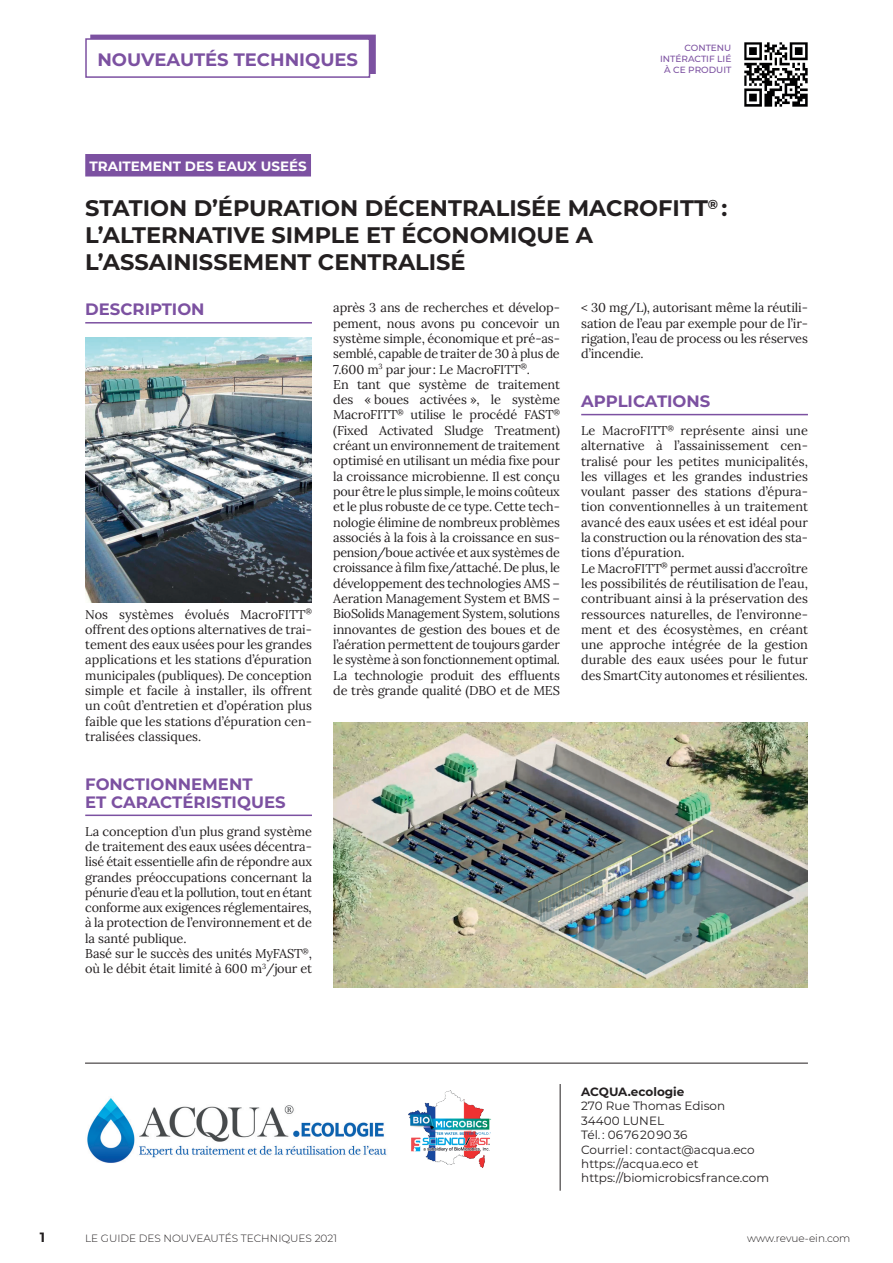
<style>
.page{position:relative;width:893px;height:1263px;background:#fff}
.page>*{position:absolute;margin:0;border:0;box-sizing:border-box;transform-origin:0 0}
.Titre{font:700 22.5px/27px "Montserrat";color:#231f20}
.t1{font:700 18px "Montserrat";color:#7c51a1}
.Intertitre{font:700 16.5px "Montserrat";color:#7c51a1}
.Surtitre{font:700 13.5px "Montserrat";color:#fff}
.t2{font:700 13.5px "Montserrat";color:#231f20}
.Texte_courant{font:12.75px/15.3px "Lora";letter-spacing:-.01em;color:#231f20;text-align:justify}
.t3{font:12px "Montserrat";color:#231f20}
.t4{font:700 12px "Montserrat";color:#231f20}
.t5{font:300 10.5px "Montserrat";color:#231f20}
.t6{font:500 9px/10.8px "Montserrat";color:#7c51a1;text-align:right}
</style>
<div class="page">
<div style="left:90px;top:35px;width:286px;height:39px;background:#7c51a1"></div>
<div style="left:86px;top:39px;width:283px;height:38px;background:#fff"></div>
<div style="left:85px;top:38px;width:285px;height:40px;border:2px solid #7c51a1"></div>
<hr style="left:85px;top:1063px;width:723px;height:1px;background:#231f20">
<hr style="left:560px;top:1084px;width:1px;height:107px;background:#231f20">
<div style="left:85px;top:154px;width:226px;height:22px;background:#7c51a1"></div>
<hr style="left:85px;top:322px;width:227px;height:2px;background:#7c51a1">
<hr style="left:85px;top:814px;width:227px;height:2px;background:#7c51a1">
<hr style="left:581px;top:414px;width:227px;height:1px;background:#7c51a1">
<img style="left:87px;top:1098px;width:300px;height:65px">
<img style="left:408px;top:1090px;width:84px;height:78px">
<img style="left:744px;top:43px;width:64px;height:63px">
<img style="left:85px;top:338px;width:227px;height:265px">
<img style="left:333px;top:722px;width:475px;height:265px">
<h2 class="t1" style="left:97px;top:46px;width:262px">NOUVEAUTÉS TECHNIQUES</h2>
<p class="t6" style="left:660px;top:42px;width:73px">CONTENU<br>INTÉRACTIF LIÉ<br>À CE PRODUIT</p>
<p class="Surtitre" style="left:90px;top:156px;width:219px">TRAITEMENT DES EAUX USEÉS</p>
<p class="Titre" style="left:85px;top:193px;width:643px">STATION D’ÉPURATION DÉCENTRALISÉE MACROFITT<sup>®</sup> :<br>L’ALTERNATIVE SIMPLE ET ÉCONOMIQUE A<br>L’ASSAINISSEMENT CENTRALISÉ</p>
<p class="Intertitre" style="left:85px;top:297px;width:121px">DESCRIPTION</p>
<p class="Texte_courant" style="left:581px;top:299px;width:228px">&lt; 30 mg/L), autorisant même la réutili&shy;sation de l’eau par exemple pour de l’ir&shy;rigation, l’eau de process ou les réserves d’incendie.</p>
<p class="Intertitre" style="left:581px;top:389px;width:131px">APPLICATIONS</p>
<p class="Texte_courant" style="left:581px;top:422px;width:228px">Le MacroFITT<sup>®</sup> représente ainsi une alternative à l’assainissement cen&shy;tralisé pour les petites municipalités, les villages et les grandes industries voulant passer des stations d’épura&shy;tion conventionnelles à un traitement avancé des eaux usées et est idéal pour la construction ou la rénovation des sta&shy;tions d’épuration.</p>
<p class="Texte_courant" style="left:581px;top:560px;width:228px">Le MacroFITT<sup>®</sup> permet aussi d’accroître les possibilités de réutilisation de l’eau, contribuant ainsi à la préservation des ressources naturelles, de l’environne&shy;ment et des écosystèmes, en créant une approche intégrée de la gestion durable des eaux usées pour le futur des SmartCity autonomes et résilientes.</p>
<p class="Texte_courant" style="left:333px;top:299px;width:228px">après 3 ans de recherches et dévelop&shy;pement, nous avons pu concevoir un système simple, économique et pré-as&shy;semblé, capable de traiter de 30 à plus de 7.600 m<sup>3</sup> par jour: Le MacroFITT<sup>®</sup>.</p>
<p class="Texte_courant" style="left:333px;top:376px;width:228px">En tant que système de traitement des « boues activées », le système MacroFITT<sup>®</sup> utilise le procédé FAST<sup>® </sup>(Fixed Activated Sludge Treatment) créant un environnement de traitement optimisé en utilisant un média fixe pour la croissance microbienne. Il est conçu pour être le plus simple, le moins coûteux et le plus robuste de ce type. Cette tech&shy;nologie élimine de nombreux problèmes associés à la fois à la croissance en sus&shy;pension/boue activée et aux systèmes de croissance à film fixe/attaché. De plus, le développement des technologies AMS – Aeration Management System et BMS – BioSolids Management System, solutions innovantes de gestion des boues et de l’aération permettent de toujours garder le système à son fonctionnement optimal.</p>
<p class="Texte_courant" style="left:333px;top:666px;width:228px">La technologie produit des effluents de très grande qualité (DBO et de MES</p>
<p class="Texte_courant" style="left:85px;top:605px;width:228px">Nos systèmes évolués MacroFITT<sup>® </sup>offrent des options alternatives de trai&shy;tement des eaux usées pour les grandes applications et les stations d’épuration municipales (publiques). De conception simple et facile à installer, ils offrent un coût d’entretien et d’opération plus faible que les stations d’épuration cen&shy;tralisées classiques.</p>
<p class="Intertitre" style="left:85px;top:772px;width:169px">FONCTIONNEMENT</p>
<p class="Intertitre" style="left:85px;top:790px;width:202px">ET CARACTÉRISTIQUES</p>
<p class="Texte_courant" style="left:85px;top:822px;width:228px">La conception d’un plus grand système de traitement des eaux usées décentra&shy;lisé était essentielle afin de répondre aux grandes préoccupations concernant la pénurie d’eau et la pollution, tout en étant conforme aux exigences réglementaires, à la protection de l’environnement et de la santé publique.</p>
<p class="Texte_courant" style="left:85px;top:945px;width:228px">Basé sur le succès des unités MyFAST<sup>®</sup>, où le débit était limité à 600 m<sup>3</sup>/jour et</p>
<p class="t4" style="left:581px;top:1083px;width:105px">ACQUA.ecologie</p>
<p class="t3" style="left:581px;top:1098px;width:146px">270 Rue Thomas Edison</p>
<p class="t3" style="left:581px;top:1112px;width:84px">34400 LUNEL</p>
<p class="t3" style="left:581px;top:1127px;width:108px">Tél. : 06 76 20 90 36</p>
<p class="t3" style="left:581px;top:1141px;width:175px">Courriel : contact@acqua.eco</p>
<p class="t3" style="left:581px;top:1155px;width:119px">https://acqua.eco et</p>
<p class="t3" style="left:581px;top:1170px;width:189px">https://biomicrobicsfrance.com</p>
<p class="t2" style="left:40px;top:1227px;width:7px">1</p>
<p class="t5" style="left:85px;top:1231px;width:254px">LE GUIDE DES NOUVEAUTÉS TECHNIQUES 2021</p>
<p class="t5" style="left:747px;top:1231px;width:105px">www.revue-ein.com</p>
</div>
